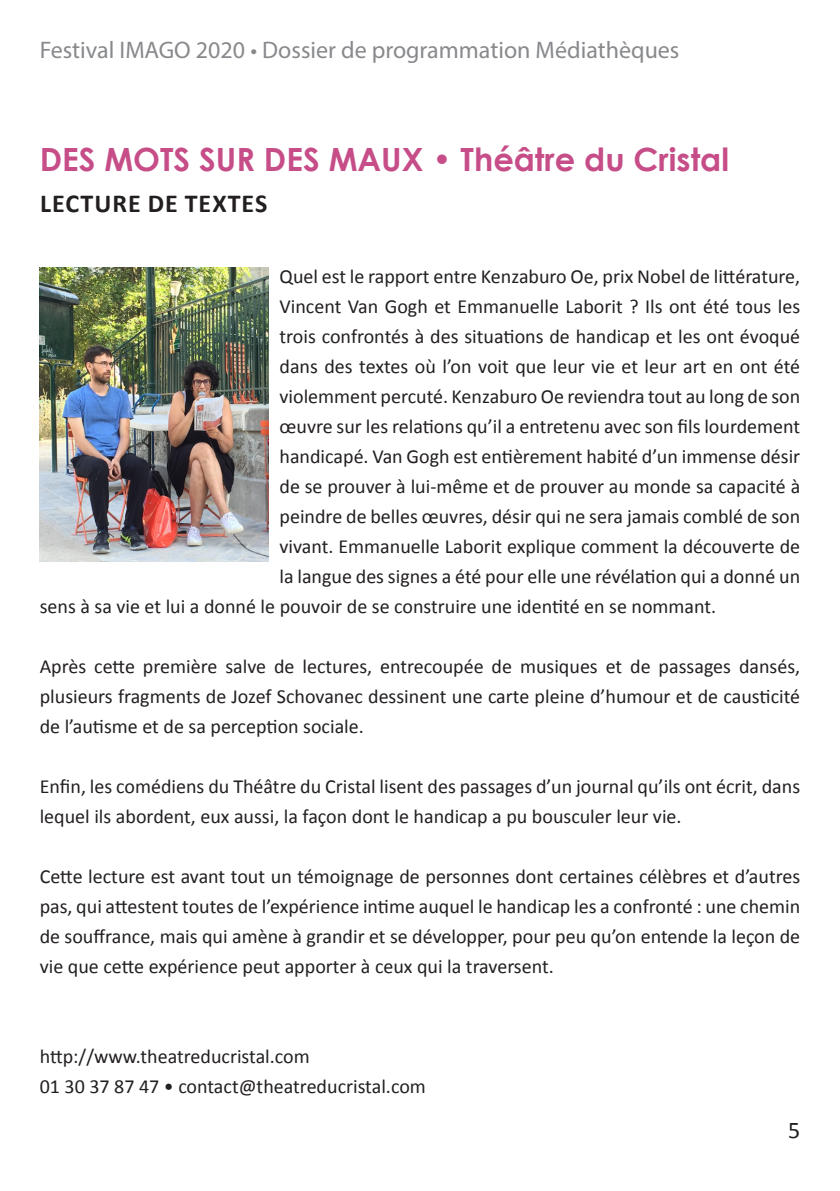
<style>
.page{position:relative;width:840px;height:1191px;background:#fff}
.page>*{position:absolute;margin:0;border:0;box-sizing:border-box;transform-origin:0 0}
.Titres{font:700 32px "Century Gothic";color:#c64d88}
.Domaine{font:700 26px "Calibri";letter-spacing:.04em;color:#231f20}
.t1{font:24px "Myriad Pro";color:#87898c}
.t2{font:24px "Calibri";color:#231f20}
.Contenu{font:20px/30px "Calibri";color:#231f20;text-align:justify}
</style>
<div class="page">
<img style="left:40px;top:268px;width:228px;height:293px">
<p class="t1" style="left:40px;top:35px;width:641px">Festival IMAGO 2020 • Dossier de programmation Médiathèques</p>
<p class="Titres" style="left:40px;top:140px;width:690px">DES MOTS SUR DES MAUX • Théâtre du Cristal</p>
<p class="Domaine" style="left:40px;top:187px;width:228px">LECTURE DE TEXTES</p>
<p class="Contenu" style="left:279px;top:261px;width:522px">Quel est le rapport entre Kenzaburo Oe, prix Nobel de littérature,</p>
<p class="Contenu" style="left:279px;top:291px;width:522px">Vincent Van Gogh et Emmanuelle Laborit ? Ils ont été tous les</p>
<p class="Contenu" style="left:279px;top:321px;width:522px">trois confrontés à des situations de handicap et les ont évoqué</p>
<p class="Contenu" style="left:279px;top:351px;width:522px">dans des textes où l’on voit que leur vie et leur art en ont été</p>
<p class="Contenu" style="left:279px;top:381px;width:522px">violemment percuté. Kenzaburo Oe reviendra tout au long de son</p>
<p class="Contenu" style="left:279px;top:411px;width:522px">œuvre sur les relations qu’il a entretenu avec son fils lourdement</p>
<p class="Contenu" style="left:279px;top:441px;width:522px">handicapé. Van Gogh est entièrement habité d’un immense désir</p>
<p class="Contenu" style="left:279px;top:471px;width:522px">de se prouver à lui-même et de prouver au monde sa capacité à</p>
<p class="Contenu" style="left:279px;top:501px;width:522px">peindre de belles œuvres, désir qui ne sera jamais comblé de son</p>
<p class="Contenu" style="left:279px;top:531px;width:522px">vivant. Emmanuelle Laborit explique comment la découverte de</p>
<p class="Contenu" style="left:279px;top:561px;width:522px">la langue des signes a été pour elle une révélation qui a donné un</p>
<p class="Contenu" style="left:40px;top:591px;width:677px">sens à sa vie et lui a donné le pouvoir de se construire une identité en se nommant.</p>
<p class="Contenu" style="left:40px;top:651px;width:761px">Après cette première salve de lectures, entrecoupée de musiques et de passages dansés, plusieurs fragments de Jozef Schovanec dessinent une carte pleine d’humour et de causticité de l’autisme et de sa perception sociale.</p>
<p class="Contenu" style="left:40px;top:771px;width:761px">Enfin, les comédiens du Théâtre du Cristal lisent des passages d’un journal qu’ils ont écrit, dans lequel ils abordent, eux aussi, la façon dont le handicap a pu bousculer leur vie.</p>
<p class="Contenu" style="left:40px;top:861px;width:761px">Cette lecture est avant tout un témoignage de personnes dont certaines célèbres et d’autres pas, qui attestent toutes de l’expérience intime auquel le handicap les a confronté : une chemin de souffrance, mais qui amène à grandir et se développer, pour peu qu’on entende la leçon de vie que cette expérience peut apporter à ceux qui la traversent.</p>
<p class="Contenu" style="left:40px;top:1041px;width:271px">http://www.theatreducristal.com</p>
<p class="Contenu" style="left:40px;top:1071px;width:387px">01 30 37 87 47 • contact@theatreducristal.com</p>
<p class="t2" style="left:787px;top:1115px;width:14px">5</p>
</div>
